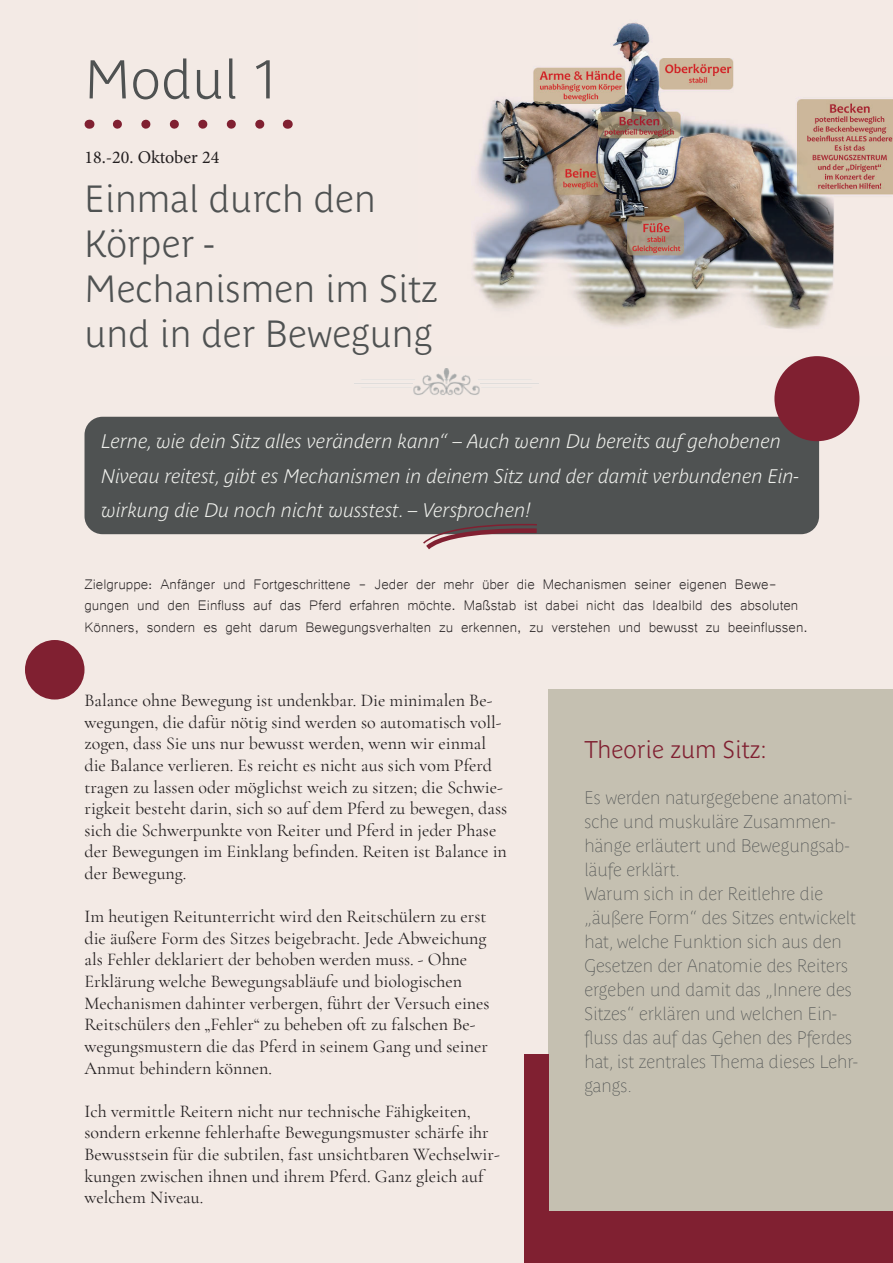
<style>
.page{position:relative;width:893px;height:1263px;background:#f3eae5}
.page>*{position:absolute;margin:0;border:0;box-sizing:border-box;transform-origin:0 0}
.t1{font:700 54px "Parisine Plus Std Clair";color:#4f5252}
.t2{font:700 37.5px/45px "Parisine Plus Std Clair";color:#4f5252}
.t3{font:700 24px "Parisine Plus Std Clair";color:#802031}
.t4{font:italic 700 19.5px/34.5px "Parisine Plus Std Clair";color:#eff0ec}
.t5{font:18px/21.6px "Cormorant Garamond";color:#231f20}
.t6{font:18px/24px "Parisine Plus Std Clair";color:#4f5252}
.t7{font:18px/21.6px "Microsoft Yi Baiti";color:#231f20}
.t8{font:18px "Minion Pro";color:#231f20}
</style>
<div class="page">
<div style="left:25px;top:640px;width:60px;height:59px;background:#802031;border-radius:50%"></div>
<div style="left:549px;top:690px;width:344px;height:573px;background:#c5c0b1"></div>
<div style="left:85px;top:417px;width:734px;height:117px;background:#4f5252;border-radius:18px"></div>
<svg style="left:117px;top:120px;width:148px;height:9px"></svg>
<div style="left:524px;top:1054px;width:25px;height:209px;background:#802031"></div>
<div style="left:543px;top:1212px;width:350px;height:51px;background:#802031"></div>
<img style="left:472px;top:22px;width:421px;height:307px">
<div style="left:774px;top:356px;width:85px;height:85px;background:#802031;border-radius:50%"></div>
<img style="left:355px;top:368px;width:183px;height:27px">
<svg style="left:421px;top:524px;width:120px;height:26px"></svg>
<h1 class="t1" style="left:85px;top:48px;width:198px">Modul 1</h1>
<p class="t8" style="left:85px;top:145px;width:136px">18.-20. Oktober 24</p>
<h2 class="t2" style="left:85px;top:176px;width:355px">Einmal durch den<br>Körper -<br>Mechanismen im Sitz und in der Bewegung</h2>
<p class="t4" style="left:102px;top:424px;width:699px">Lerne, wie dein Sitz alles verändern kann“ – Auch wenn Du bereits auf gehobenen<br>Niveau reitest, gibt es Mechanismen in deinem Sitz und der damit verbundenen Ein&shy;wirkung die Du noch nicht wusstest. – Versprochen!</p>
<p class="t7" style="left:85px;top:572px;width:725px">Zielgruppe: Anfänger und Fortgeschrittene - Jeder der mehr über die Mechanismen seiner eigenen Bewe&shy;gungen und den Einfluss auf das Pferd erfahren möchte. Maßstab ist dabei nicht das Idealbild des absoluten<br>Könners, sondern es geht darum Bewegungsverhalten zu erkennen, zu verstehen und bewusst zu beeinflussen.</p>
<p class="t5" style="left:85px;top:690px;width:424px">Balance ohne Bewegung ist undenkbar. Die minimalen Be&shy;wegungen, die dafür nötig sind werden so automatisch voll&shy;zogen, dass Sie uns nur bewusst werden, wenn wir einmal die Balance verlieren. Es reicht es nicht aus sich vom Pferd tragen zu lassen oder möglichst weich zu sitzen; die Schwie&shy;rigkeit besteht darin, sich so auf dem Pferd zu bewegen, dass sich die Schwerpunkte von Reiter und Pferd in jeder Phase der Bewegungen im Einklang befinden. Reiten ist Balance in der Bewegung.</p>
<p class="t5" style="left:85px;top:906px;width:407px">Im heutigen Reitunterricht wird den Reitschülern zu erst die äußere Form des Sitzes beigebracht. Jede Abweichung als Fehler deklariert der behoben werden muss. - Ohne Erklärung welche Bewegungsabläufe und biologischen Mechanismen dahinter verbergen, führt der Versuch eines Reitschülers den „Fehler“ zu beheben oft zu falschen Be&shy;wegungsmustern die das Pferd in seinem Gang und seiner Anmut behindern können.</p>
<p class="t5" style="left:85px;top:1100px;width:417px">Ich vermittle Reitern nicht nur technische Fähigkeiten, sondern erkenne fehlerhafte Bewegungsmuster schärfe ihr Bewusstsein für die subtilen, fast unsichtbaren Wechselwir&shy;kungen zwischen ihnen und ihrem Pferd. Ganz gleich auf welchem Niveau.</p>
<h3 class="t3" style="left:584px;top:735px;width:184px">Theorie zum Sitz:</h3>
<p class="t6" style="left:584px;top:785px;width:275px">Es werden naturgegebene anatomi&shy;sche und muskuläre Zusammen&shy;hänge erläutert und Bewegungsab&shy;läufe erklärt.<br>Warum sich in der Reitlehre die „äußere Form“ des Sitzes entwickelt hat, welche Funktion sich aus den<br>Gesetzen der Anatomie des Reiters ergeben und damit das „Innere des<br>Sitzes“ erklären und welchen Ein&shy;fluss das auf das Gehen des Pferdes hat, ist zentrales Thema dieses Lehr&shy;gangs.</p>
</div>
